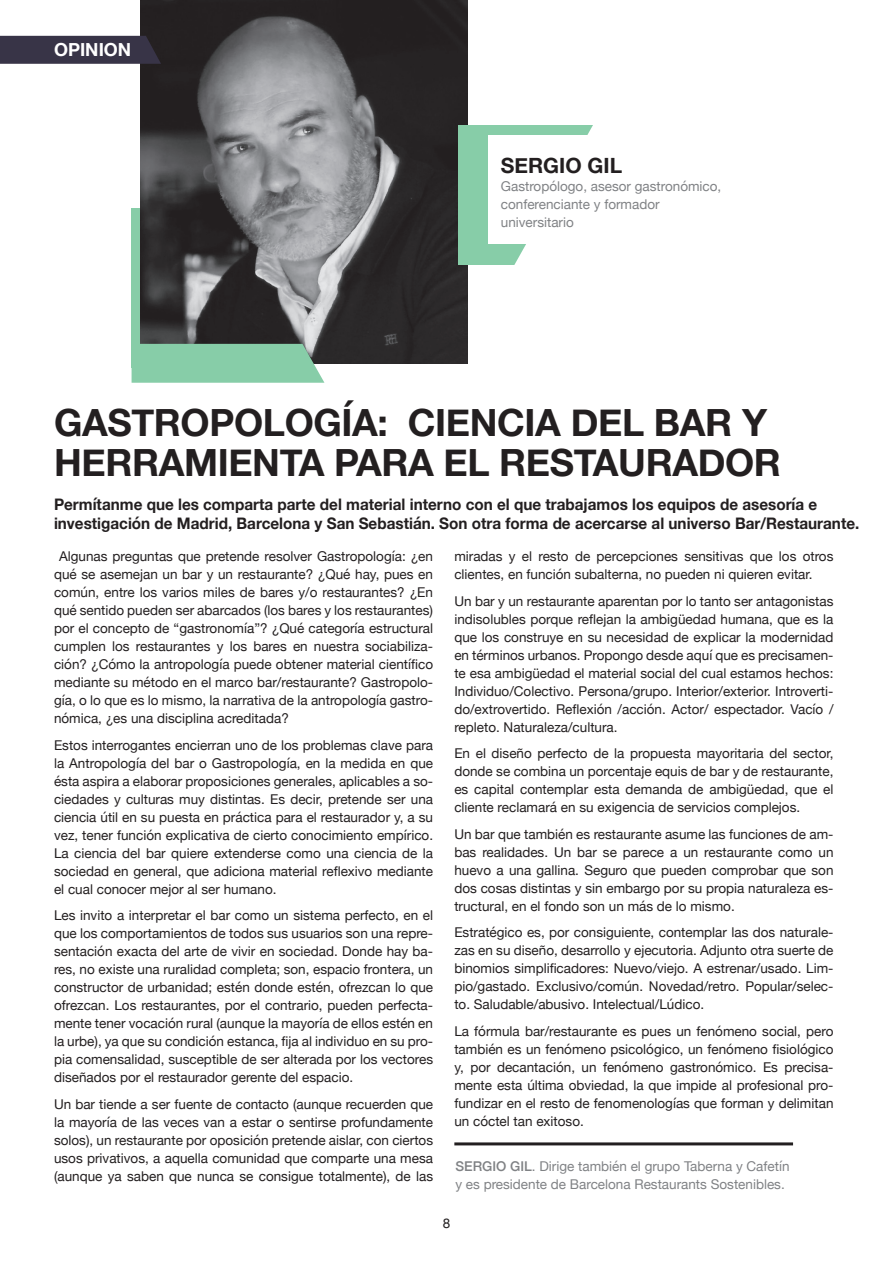
<style>
.page{position:relative;width:893px;height:1263px;background:#fff}
.page>*{position:absolute;margin:0;border:0;box-sizing:border-box;transform-origin:0 0}
.t1{font:700 37.5px "Helvetica Neue";letter-spacing:-.01em;color:#231f20}
.t2{font:700 21px "Helvetica Neue";color:#231f20}
.t3{font:700 18px "Helvetica Neue";color:#fff}
.t4{font:700 15.9px/19px "Helvetica Neue";color:#231f20;scale:.96 1}
.t5{font:13.5px/18px "Helvetica Neue";color:#231f20;text-align:justify}
.t6{font:13.5px/18px "Helvetica Neue";color:#808285}
.s1{font-weight:500}
</style>
<div class="page">
<img style="left:141px;top:0;width:327px;height:364px">
<div style="left:458px;top:125px;width:30px;height:140px;background:#87cda8"></div>
<div style="left:462px;top:125px;width:210px;height:9px;background:#87cda8"></div>
<div style="left:458px;top:244px;width:127px;height:21px;background:#87cda8"></div>
<svg style="left:508px;top:125px;width:164px;height:140px"></svg>
<svg style="left:132px;top:344px;width:192px;height:39px;background:#87c8a6"></svg>
<div style="left:132px;top:208px;width:8px;height:160px;background:#87cda8"></div>
<hr style="left:454px;top:1142px;width:339px;height:3px;background:#231f20">
<svg style="left:0;top:36px;width:161px;height:28px;background:#383446"></svg>
<h3 class="t3" style="left:54px;top:36px;width:79px">Opinion</h3>
<h2 class="t2" style="left:501px;top:149px;width:123px">sergio gil</h2>
<p class="t6" style="left:501px;top:178px;width:222px">Gastropólogo, asesor gastronómico, conferenciante y formador universitario</p>
<h1 class="t1" style="left:54px;top:393px;width:128px">GASTROPOLOG</h1>
<h1 class="t1" style="left:342px;top:393px;width:427px">ÍA: CIEN CIA DEL BAR Y</h1>
<h1 class="t1" style="left:54px;top:433px;width:53px">HERR</h1>
<h1 class="t1" style="left:159px;top:433px;width:366px">AMIENTA PARA EL RES</h1>
<h1 class="t1" style="left:574px;top:433px;width:179px">TAURADOR</h1>
<p class="t4" style="left:54px;top:495px;width:840px">Permítanme que les comparta parte del material interno con el que trabajamos los equipos de asesoría e investigación de Madrid, Barcelona y San Sebastián. Son otra forma de acercarse al universo Bar/Restaurante.</p>
<p class="t5" style="left:54px;top:548px;width:381px;text-indent:5px">Algunas preguntas que pretende resolver Gastropología: ¿en qué se asemejan un bar y un restaurante? ¿Qué hay, pues en común, entre los varios miles de bares y/o restaurantes? ¿En qué sentido pueden ser abarcados (los bares y los restaurantes) por el concepto de “gastronomía”? ¿Qué categoría estructural cumplen los restaurantes y los bares en nuestra sociabiliza&shy;ción? ¿Cómo la antropología puede obtener material científico mediante su método en el marco bar/restaurante? Gastropolo&shy;gía, o lo que es lo mismo, la narrativa de la antropología gastro&shy;nómica, ¿es una disciplina acreditada?</p>
<p class="t5" style="left:54px;top:737px;width:381px">Estos interrogantes encierran uno de los problemas clave para la Antropología del bar o Gastropología, en la medida en que ésta aspira a elaborar proposiciones generales, aplicables a so&shy;ciedades y culturas muy distintas. Es decir, pretende ser una ciencia útil en su puesta en práctica para el restaurador y, a su vez, tener función explicativa de cierto conocimiento empírico.<br>La ciencia del bar quiere extenderse como una ciencia de la sociedad en general, que adiciona material reflexivo mediante el cual conocer mejor al ser humano.</p>
<p class="t5" style="left:54px;top:907px;width:381px">Les invito a interpretar el bar como un sistema perfecto, en el que los comportamientos de todos sus usuarios son una repre&shy;sentación exacta del arte de vivir en sociedad. Donde hay ba&shy;res, no existe una ruralidad completa; son, espacio frontera, un constructor de urbanidad; estén donde estén, ofrezcan lo que ofrezcan. Los restaurantes, por el contrario, pueden perfecta&shy;mente tener vocación rural (aunque la mayoría de ellos estén en la urbe), ya que su condición estanca, fija al individuo en su pro&shy;pia comensalidad, susceptible de ser alterada por los vectores diseñados por el restaurador gerente del espacio.</p>
<p class="t5" style="left:54px;top:1096px;width:381px">Un bar tiende a ser fuente de contacto (aunque recuerden que la mayoría de las veces van a estar o sentirse profundamente solos), un restaurante por oposición pretende aislar, con ciertos usos privativos, a aquella comunidad que comparte una mesa (aunque ya saben que nunca se consigue totalmente), de las</p>
<p class="t5" style="left:454px;top:548px;width:381px">miradas y el resto de percepciones sensitivas que los otros clientes, en función subalterna, no pueden ni quieren evitar.</p>
<p class="t5" style="left:454px;top:593px;width:381px">Un bar y un restaurante aparentan por lo tanto ser antagonistas indisolubles porque reflejan la ambigüedad humana, que es la que los construye en su necesidad de explicar la modernidad en términos urbanos. Propongo desde aquí que es precisamen&shy;te esa ambigüedad el material social del cual estamos hechos:<br>Individuo/Colectivo. Persona/grupo. Interior/exterior. Introverti&shy;do/extrovertido. Reflexión /acción. Actor/ espectador. Vacío / repleto. Naturaleza/cultura.</p>
<p class="t5" style="left:454px;top:745px;width:381px">En el diseño perfecto de la propuesta mayoritaria del sector, donde se combina un porcentaje equis de bar y de restaurante, es capital contemplar esta demanda de ambigüedad, que el cliente reclamará en su exigencia de servicios complejos.</p>
<p class="t5" style="left:454px;top:826px;width:381px">Un bar que también es restaurante asume las funciones de am&shy;bas realidades. Un bar se parece a un restaurante como un huevo a una gallina. Seguro que pueden comprobar que son dos cosas distintas y sin embargo por su propia naturaleza es&shy;tructural, en el fondo son un más de lo mismo.</p>
<p class="t5" style="left:454px;top:924px;width:381px">Estratégico es, por consiguiente, contemplar las dos naturale&shy;zas en su diseño, desarrollo y ejecutoria. Adjunto otra suerte de binomios simplificadores: Nuevo/viejo. A estrenar/usado. Lim&shy;pio/gastado. Exclusivo/común. Novedad/retro. Popular/selec&shy;to. Saludable/abusivo. Intelectual/Lúdico.</p>
<p class="t5" style="left:454px;top:1023px;width:381px">La fórmula bar/restaurante es pues un fenómeno social, pero también es un fenómeno psicológico, un fenómeno fisiológico y, por decantación, un fenómeno gastronómico. Es precisa&shy;mente esta última obviedad, la que impide al profesional pro&shy;fundizar en el resto de fenomenologías que forman y delimitan un cóctel tan exitoso.</p>
<p class="t6" style="left:455px;top:1158px;width:336px"><span class="s1">SERGIO GIL</span>. Dirige también el grupo Taberna y Cafetín y es presidente de Barcelona Restaurants Sostenibles.</p>
<p class="t5" style="left:443px;top:1214px;width:9px">8</p>
</div>
